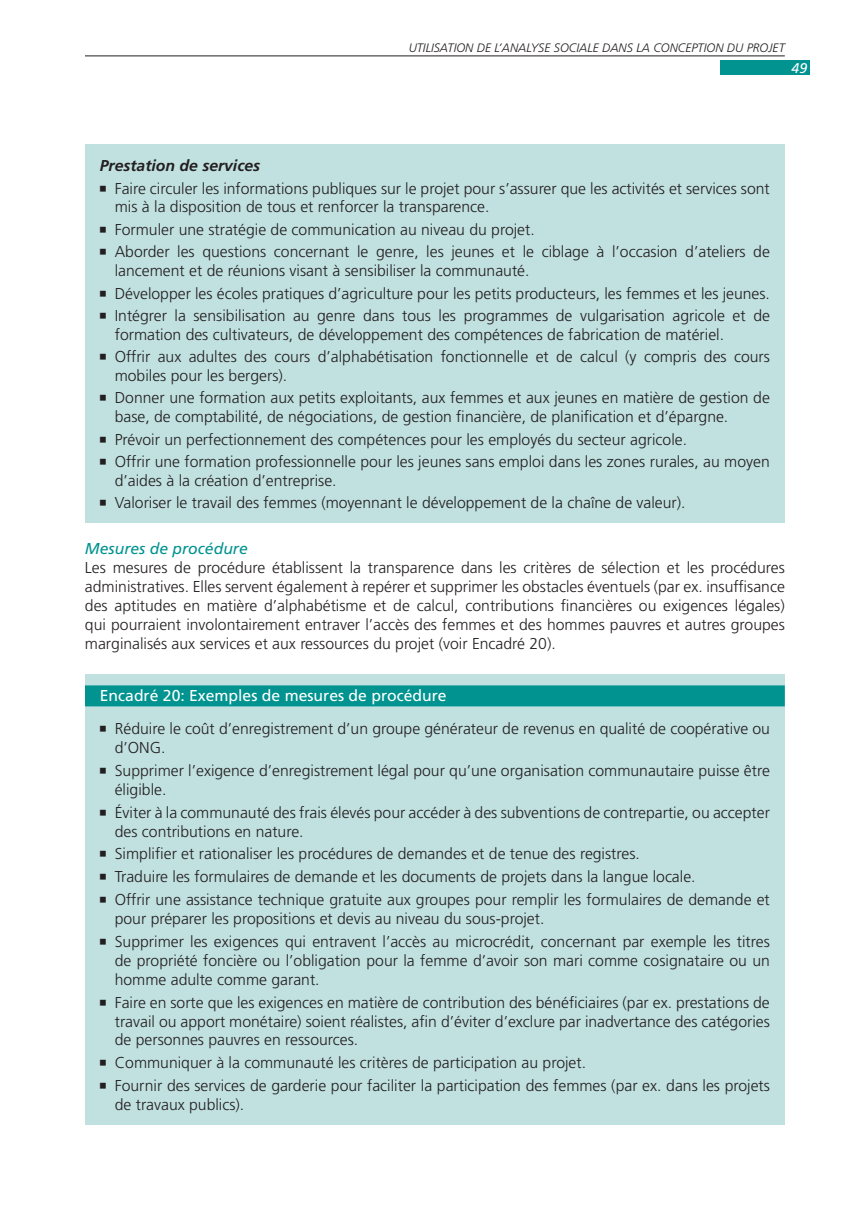
<style>
.page{position:relative;width:845px;height:1212px;background:#fff}
.page>*{position:absolute;margin:0;border:0;box-sizing:border-box;transform-origin:0 0}
.t1{font:300 15.75px/18.9px "Frutiger LT Std";color:#231f20}
.t2{font:15.75px "Frutiger LT Std";color:#fff}
.t3{font:italic 700 15.75px "Frutiger LT Std";color:#231f20}
.t4{font:italic 15.75px "Frutiger LT Std";color:#009390}
.t5{font:italic 14px "Frutiger LT Std";color:#fff}
.t6{font:italic 300 12.25px "Frutiger LT Std";color:#231f20}
</style>
<div class="page">
<div style="left:720px;top:60px;width:89px;height:15px;background:#009390"></div>
<hr style="left:85px;top:55px;width:699px;height:1px;background:#231f20">
<div style="left:85px;top:144px;width:699px;height:379px;background:#c1e0e0"></div>
<div style="left:85px;top:674px;width:699px;height:451px;background:#c1e0e0"></div>
<div style="left:85px;top:685px;width:699px;height:21px;background:#009390"></div>
<p class="t6" style="left:408px;top:42px;width:377px">UTILISATION DE L’ANALYSE SOCIALE DANS LA CONCEPTION DU PROJET</p>
<p class="t5" style="left:791px;top:61px;width:17px">49</p>
<p class="t3" style="left:100px;top:158px;width:162px">Prestation de services</p>
<p class="t1" style="left:115px;top:179px;width:656px">Faire circuler les informations publiques sur le projet pour s’assurer que les activités et services sont mis à la disposition de tous et renforcer la transparence.</p>
<p class="t1" style="left:115px;top:219px;width:656px;line-height:22.4px">Formuler une stratégie de communication au niveau du projet.<br>Aborder les questions concernant le genre, les jeunes et le ciblage à l’occasion d’ateliers de</p>
<p class="t1" style="left:115px;top:260px;width:656px;line-height:22.4px">lancement et de réunions visant à sensibiliser la communauté.<br>Développer les écoles pratiques d’agriculture pour les petits producteurs, les femmes et les jeunes.<br>Intégrer la sensibilisation au genre dans tous les programmes de vulgarisation agricole et de</p>
<p class="t1" style="left:115px;top:324px;width:656px;line-height:22.4px">formation des cultivateurs, de développement des compétences de fabrication de matériel.<br>Offrir aux adultes des cours d’alphabétisation fonctionnelle et de calcul (y compris des cours</p>
<p class="t1" style="left:115px;top:365px;width:656px;line-height:22.4px">mobiles pour les bergers).<br>Donner une formation aux petits exploitants, aux femmes et aux jeunes en matière de gestion de</p>
<p class="t1" style="left:115px;top:406px;width:656px;line-height:22.4px">base, de comptabilité, de négociations, de gestion financière, de planification et d’épargne.<br>Prévoir un perfectionnement des compétences pour les employés du secteur agricole.<br>Offrir une formation professionnelle pour les jeunes sans emploi dans les zones rurales, au moyen</p>
<p class="t1" style="left:115px;top:470px;width:572px;line-height:22.4px">d’aides à la création d’entreprise.<br>Valoriser le travail des femmes (moyennant le développement de la chaîne de valeur).</p>
<p class="t4" style="left:85px;top:541px;width:164px">Mesures de procédure</p>
<p class="t1" style="left:85px;top:559px;width:701px;text-align:justify">Les mesures de procédure établissent la transparence dans les critères de sélection et les procédures administratives. Elles servent également à repérer et supprimer les obstacles éventuels (par ex. insuffisance des aptitudes en matière d’alphabétisme et de calcul, contributions financières ou exigences légales) qui pourraient involontairement entraver l’accès des femmes et des hommes pauvres et autres groupes marginalisés aux services et aux ressources du projet (voir Encadré 20).</p>
<p class="t2" style="left:100px;top:688px;width:348px">Encadré 20: Exemples de mesures de procédure</p>
<p class="t1" style="left:115px;top:720px;width:656px">Réduire le coût d’enregistrement d’un groupe générateur de revenus en qualité de coopérative ou d’ONG.</p>
<p class="t1" style="left:115px;top:762px;width:656px">Supprimer l’exigence d’enregistrement légal pour qu’une organisation communautaire puisse être éligible.</p>
<p class="t1" style="left:115px;top:803px;width:656px">Éviter à la communauté des frais élevés pour accéder à des subventions de contrepartie, ou accepter des contributions en nature.</p>
<p class="t1" style="left:115px;top:843px;width:656px;line-height:22.9px">Simplifier et rationaliser les procédures de demandes et de tenue des registres.<br>Traduire les formulaires de demande et les documents de projets dans la langue locale.<br>Offrir une assistance technique gratuite aux groupes pour remplir les formulaires de demande et</p>
<p class="t1" style="left:115px;top:908px;width:656px;line-height:22.9px">pour préparer les propositions et devis au niveau du sous-projet.<br>Supprimer les exigences qui entravent l’accès au microcrédit, concernant par exemple les titres</p>
<p class="t1" style="left:115px;top:952px;width:656px">de propriété foncière ou l’obligation pour la femme d’avoir son mari comme cosignataire ou un homme adulte comme garant.</p>
<p class="t1" style="left:115px;top:993px;width:656px;text-align:justify">Faire en sorte que les exigences en matière de contribution des bénéficiaires (par ex. prestations de travail ou apport monétaire) soient réalistes, afin d’éviter d’exclure par inadvertance des catégories de personnes pauvres en ressources.</p>
<p class="t1" style="left:115px;top:1052px;width:656px;line-height:22.9px">Communiquer à la communauté les critères de participation au projet.<br>Fournir des services de garderie pour faciliter la participation des femmes (par ex. dans les projets</p>
<p class="t1" style="left:115px;top:1096px;width:131px">de travaux publics).</p>
</div>
